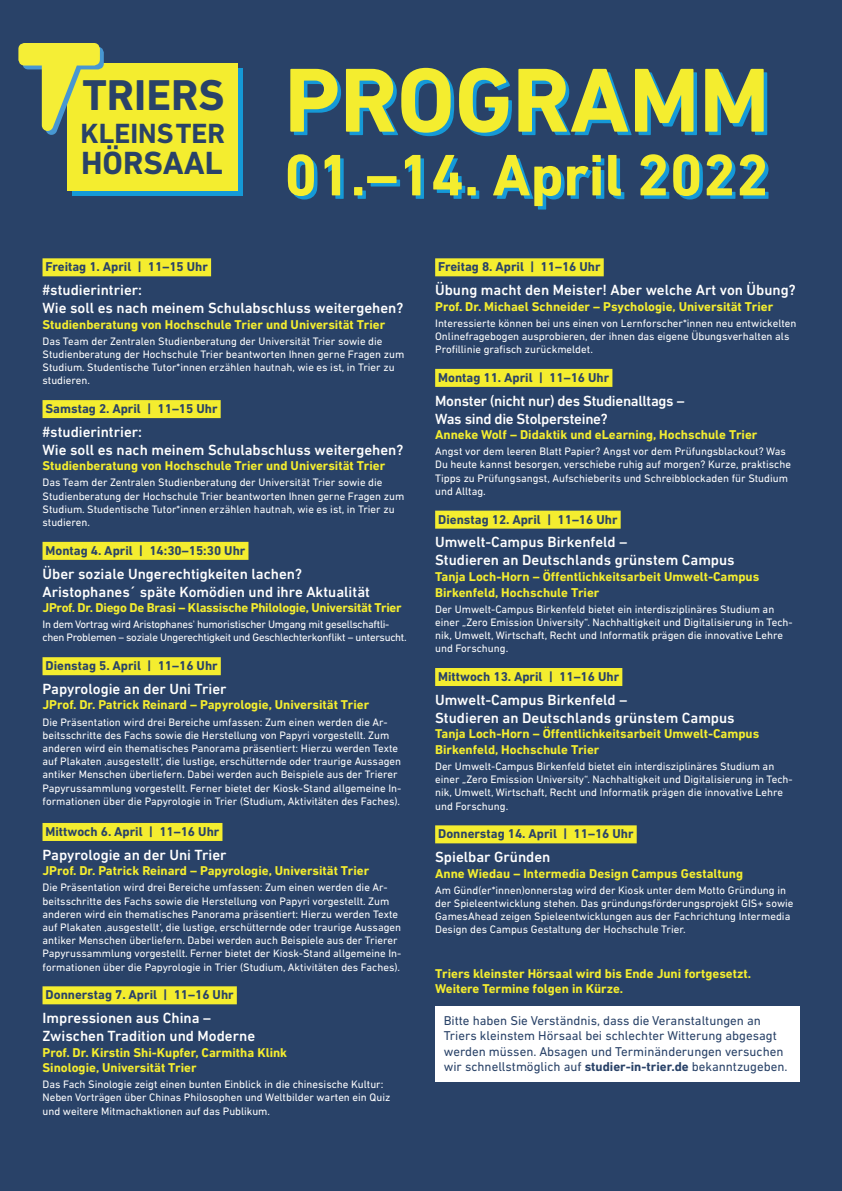
<style>
.page{position:relative;width:842px;height:1191px;background:#294268}
.page>*{position:absolute;margin:0;border:0;box-sizing:border-box;transform-origin:0 0}
.t1{font:700 92.4px "DIN Next LT Pro";letter-spacing:-.005em;color:#f4ed2f}
.t2{font:700 59.5px "DIN Next LT Pro";color:#f4ed2f}
.t3{font:700 43.8px "DIN Next LT Pro";color:#294268}
.t4{font:700 32.6px "DIN Next LT Pro";color:#294268}
.t5{font:700 28.2px "DIN Next LT Pro";color:#294268}
.t6{font:500 15px/18px "DIN Next LT Pro";color:#fff}
.t7{font:500 15px/18px "DIN Next LT Pro";letter-spacing:-.02em;color:#fff}
.t8{font:700 13px/15.6px "DIN Next LT Pro";color:#f4ed2f}
.t9{font:700 13px "DIN Next LT Pro";color:#294268}
.t10{font:13px/15.6px "DIN Next LT Pro";color:#294268}
.t11{font:700 13px "DIN Next LT Pro";letter-spacing:-.02em;color:#f4ed2f}
.t12{font:11px/13.2px "DIN Next LT Pro";color:#fff}
.t13{font:11px/13.2px "DIN Next LT Pro";letter-spacing:-.025em;color:#fff}
.s1{font-weight:700}
</style>
<div class="page">
<div style="left:72px;top:68px;width:171px;height:127px;background:#1599d7"></div>
<div style="left:67px;top:63px;width:171px;height:127px;background:#f4ed2f"></div>
<svg style="left:18px;top:43px;width:86px;height:92px"></svg>
<div style="left:435px;top:1006px;width:364px;height:75px;background:#fff"></div>
<div style="left:43px;top:258px;width:168px;height:18px;background:#f4ed2f"></div>
<div style="left:43px;top:400px;width:178px;height:18px;background:#f4ed2f"></div>
<div style="left:43px;top:542px;width:205px;height:18px;background:#f4ed2f"></div>
<div style="left:43px;top:657px;width:178px;height:18px;background:#f4ed2f"></div>
<div style="left:43px;top:823px;width:179px;height:18px;background:#f4ed2f"></div>
<div style="left:43px;top:986px;width:194px;height:18px;background:#f4ed2f"></div>
<div style="left:435px;top:258px;width:169px;height:18px;background:#f4ed2f"></div>
<div style="left:435px;top:369px;width:177px;height:18px;background:#f4ed2f"></div>
<div style="left:435px;top:510px;width:186px;height:18px;background:#f4ed2f"></div>
<div style="left:435px;top:668px;width:187px;height:18px;background:#f4ed2f"></div>
<div style="left:435px;top:825px;width:202px;height:18px;background:#f4ed2f"></div>
<h3 class="t3" style="left:82px;top:69px;width:144px">TRIERS</h3>
<h3 class="t5" style="left:81px;top:117px;width:146px">KLEINSTER</h3>
<h3 class="t4" style="left:81px;top:144px;width:143px">HÖRSAAL</h3>
<h1 class="t1" style="left:284px;top:46px;width:487px">PROGRAMM</h1>
<h2 class="t2" style="left:284px;top:140px;width:486px">01.–14. April 2022</h2>
<p class="t9" style="left:46px;top:259px;width:164px">Freitag 1. April | 11–15 Uhr</p>
<h3 class="t6" style="left:43px;top:281px;width:362px">#studierintrier:<br>Wie soll es nach meinem Schulabschluss weitergehen?</h3>
<p class="t8" style="left:43px;top:316px;width:344px">Studienberatung von Hochschule Trier und Universität Trier</p>
<p class="t12" style="left:43px;top:334px;width:363px">Das Team der Zentralen Studienberatung der Universität Trier sowie die Studienberatung der Hochschule Trier beantworten Ihnen gerne Fragen zum Studium. Studentische Tutor*innen erzählen hautnah, wie es ist, in Trier zu studieren.</p>
<p class="t9" style="left:46px;top:401px;width:174px">Samstag 2. April | 11–15 Uhr</p>
<h3 class="t6" style="left:43px;top:422px;width:362px">#studierintrier:<br>Wie soll es nach meinem Schulabschluss weitergehen?</h3>
<p class="t8" style="left:43px;top:458px;width:344px">Studienberatung von Hochschule Trier und Universität Trier</p>
<p class="t12" style="left:43px;top:476px;width:363px">Das Team der Zentralen Studienberatung der Universität Trier sowie die Studienberatung der Hochschule Trier beantworten Ihnen gerne Fragen zum Studium. Studentische Tutor*innen erzählen hautnah, wie es ist, in Trier zu studieren.</p>
<p class="t9" style="left:46px;top:543px;width:201px">Montag 4. April | 14:30–15:30 Uhr</p>
<h3 class="t6" style="left:43px;top:564px;width:329px">Über soziale Ungerechtigkeiten lachen?<br>Aristophanes´ späte Komödien und ihre Aktualität</h3>
<p class="t11" style="left:43px;top:600px;width:361px">JProf. Dr. Diego De Brasi – Klassische Philologie, Universität Trier</p>
<p class="t13" style="left:43px;top:617px;width:366px">In dem Vortrag wird Aristophanes' humoristischer Umgang mit gesellschaftli&shy;chen Problemen – soziale Ungerechtigkeit und Geschlechterkonflikt – untersucht.</p>
<p class="t9" style="left:46px;top:658px;width:174px">Dienstag 5. April | 11–16 Uhr</p>
<h3 class="t6" style="left:43px;top:679px;width:186px">Papyrologie an der Uni Trier</h3>
<p class="t8" style="left:43px;top:697px;width:328px">JProf. Dr. Patrick Reinard – Papyrologie, Universität Trier</p>
<p class="t12" style="left:43px;top:715px;width:360px">Die Präsentation wird drei Bereiche umfassen: Zum einen werden die Ar&shy;beitsschritte des Fachs sowie die Herstellung von Papyri vorgestellt. Zum anderen wird ein thematisches Panorama präsentiert: Hierzu werden Texte auf Plakaten ‚ausgestellt‘, die lustige, erschütternde oder traurige Aussagen antiker Menschen überliefern. Dabei werden auch Beispiele aus der Trierer Papyrussammlung vorgestellt. Ferner bietet der Kiosk-Stand allgemeine In&shy;formationen über die Papyrologie in Trier (Studium, Aktivitäten des Faches).</p>
<p class="t9" style="left:46px;top:824px;width:175px">Mittwoch 6. April | 11–16 Uhr</p>
<h3 class="t6" style="left:43px;top:845px;width:186px">Papyrologie an der Uni Trier</h3>
<p class="t8" style="left:43px;top:863px;width:328px">JProf. Dr. Patrick Reinard – Papyrologie, Universität Trier</p>
<p class="t12" style="left:43px;top:880px;width:360px">Die Präsentation wird drei Bereiche umfassen: Zum einen werden die Ar&shy;beitsschritte des Fachs sowie die Herstellung von Papyri vorgestellt. Zum anderen wird ein thematisches Panorama präsentiert: Hierzu werden Texte auf Plakaten ‚ausgestellt‘, die lustige, erschütternde oder traurige Aussagen antiker Menschen überliefern. Dabei werden auch Beispiele aus der Trierer Papyrussammlung vorgestellt. Ferner bietet der Kiosk-Stand allgemeine In&shy;formationen über die Papyrologie in Trier (Studium, Aktivitäten des Faches).</p>
<p class="t9" style="left:46px;top:987px;width:190px">Donnerstag 7. April | 11–16 Uhr</p>
<h3 class="t6" style="left:43px;top:1008px;width:214px">Impressionen aus China –<br>Zwischen Tradition und Moderne</h3>
<p class="t8" style="left:43px;top:1044px;width:246px">Prof. Dr. Kirstin Shi-Kupfer, Carmitha Klink<br>Sinologie, Universität Trier</p>
<p class="t12" style="left:43px;top:1077px;width:349px">Das Fach Sinologie zeigt einen bunten Einblick in die chinesische Kultur:<br>Neben Vorträgen über Chinas Philosophen und Weltbilder warten ein Quiz und weitere Mitmachaktionen auf das Publikum.</p>
<p class="t9" style="left:438px;top:259px;width:164px">Freitag 8. April | 11–16 Uhr</p>
<h3 class="t6" style="left:435px;top:281px;width:362px">Übung macht den Meister! Aber welche Art von Übung?</h3>
<p class="t8" style="left:435px;top:298px;width:340px">Prof. Dr. Michael Schneider – Psychologie, Universität Trier</p>
<p class="t12" style="left:435px;top:316px;width:363px">Interessierte können bei uns einen von Lernforscher*innen neu entwickelten<br>Onlinefragebogen ausprobieren, der ihnen das eigene Übungsverhalten als<br>Profillinie grafisch zurückmeldet.</p>
<p class="t9" style="left:438px;top:370px;width:173px">Montag 11. April | 11–16 Uhr</p>
<h3 class="t7" style="left:435px;top:391px;width:251px">Monster (nicht nur) des Studienalltags –<br>Was sind die Stolpersteine?</h3>
<p class="t8" style="left:435px;top:427px;width:324px">Anneke Wolf – Didaktik und eLearning, Hochschule Trier</p>
<p class="t12" style="left:435px;top:445px;width:357px">Angst vor dem leeren Blatt Papier? Angst vor dem Prüfungsblackout? Was Du heute kannst besorgen, verschiebe ruhig auf morgen? Kurze, praktische Tipps zu Prüfungsangst, Aufschieberits und Schreibblockaden für Studium und Alltag.</p>
<p class="t9" style="left:438px;top:511px;width:181px">Dienstag 12. April | 11–16 Uhr</p>
<h3 class="t6" style="left:435px;top:533px;width:301px">Umwelt-Campus Birkenfeld –<br>Studieren an Deutschlands grünstem Campus</h3>
<p class="t8" style="left:435px;top:568px;width:326px">Tanja Loch-Horn – Öffentlichkeitsarbeit Umwelt-Campus<br>Birkenfeld, Hochschule Trier</p>
<p class="t12" style="left:435px;top:602px;width:359px">Der Umwelt-Campus Birkenfeld bietet ein interdisziplinäres Studium an einer „Zero Emission University“. Nachhaltigkeit und Digitalisierung in Tech&shy;nik, Umwelt, Wirtschaft, Recht und Informatik prägen die innovative Lehre und Forschung.</p>
<p class="t9" style="left:438px;top:669px;width:183px">Mittwoch 13. April | 11–16 Uhr</p>
<h3 class="t6" style="left:435px;top:690px;width:301px">Umwelt-Campus Birkenfeld –<br>Studieren an Deutschlands grünstem Campus</h3>
<p class="t8" style="left:435px;top:726px;width:326px">Tanja Loch-Horn – Öffentlichkeitsarbeit Umwelt-Campus<br>Birkenfeld, Hochschule Trier</p>
<p class="t12" style="left:435px;top:759px;width:359px">Der Umwelt-Campus Birkenfeld bietet ein interdisziplinäres Studium an einer „Zero Emission University“. Nachhaltigkeit und Digitalisierung in Tech&shy;nik, Umwelt, Wirtschaft, Recht und Informatik prägen die innovative Lehre und Forschung.</p>
<p class="t9" style="left:438px;top:826px;width:197px">Donnerstag 14. April | 11–16 Uhr</p>
<h3 class="t6" style="left:435px;top:848px;width:117px">Spielbar Gründen</h3>
<p class="t8" style="left:435px;top:865px;width:309px">Anne Wiedau – Intermedia Design Campus Gestaltung</p>
<p class="t12" style="left:435px;top:883px;width:360px">Am Günd(er*innen)onnerstag wird der Kiosk unter dem Motto Gründung in der Spieleentwicklung stehen. Das gründungsförderungsprojekt GIS+ sowie GamesAhead zeigen Spieleentwicklungen aus der Fachrichtung Intermedia Design des Campus Gestaltung der Hochschule Trier.</p>
<p class="t8" style="left:435px;top:965px;width:318px">Triers kleinster Hörsaal wird bis Ende Juni fortgesetzt.<br>Weitere Termine folgen in Kürze.</p>
<p class="t10" style="left:444px;top:1012px;width:345px">Bitte haben Sie Verständnis, dass die Veranstaltungen an Triers kleinstem Hörsaal bei schlechter Witterung abgesagt werden müssen. Absagen und Terminänderungen versuchen wir schnellstmöglich auf <span class="s1">studier-in-trier.de</span> bekanntzugeben.</p>
</div>
